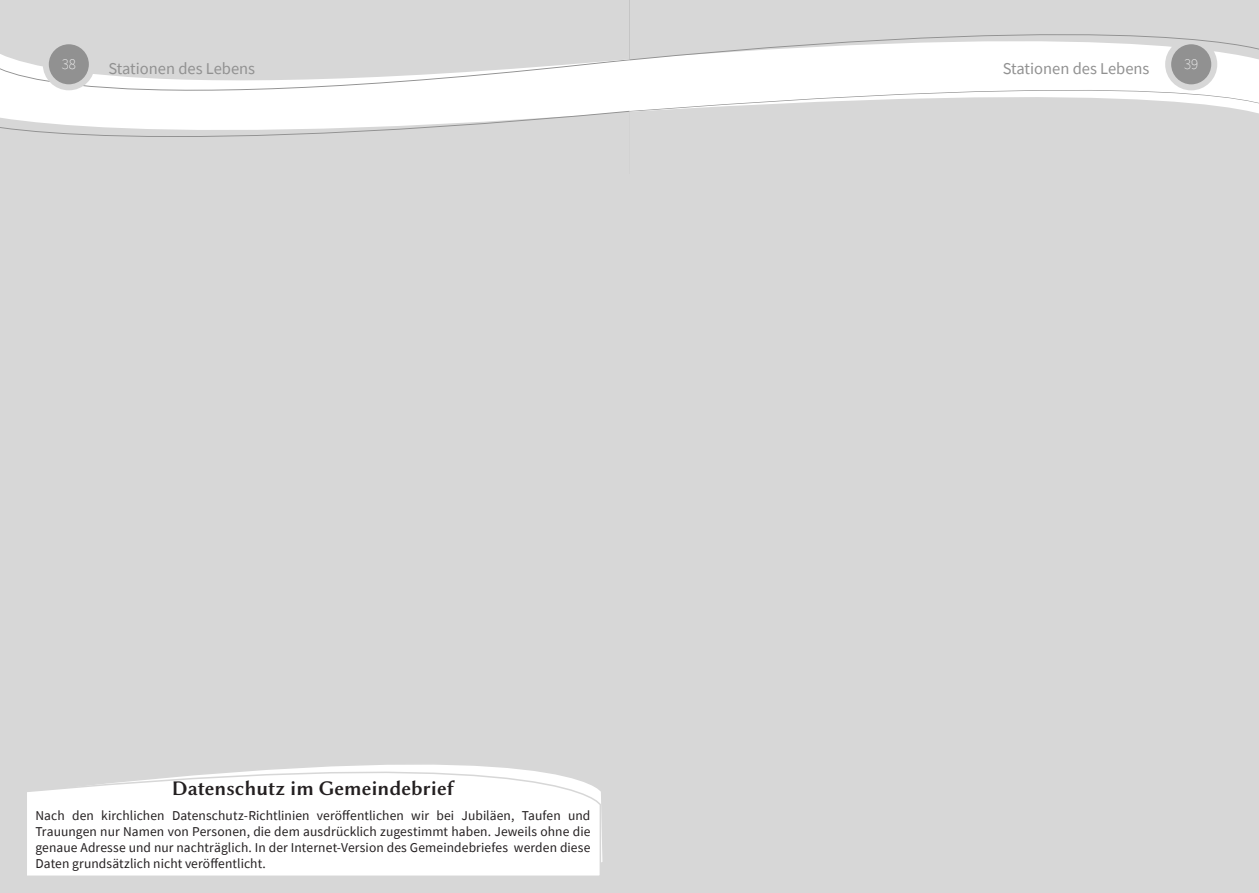
<style>
.page{position:relative;width:1259px;height:893px;background:#fff}
.page>*{position:absolute;margin:0;border:0;box-sizing:border-box;transform-origin:0 0}
.GB_Überschrift_Impre{font:21px "Lin Biolinum OB";color:#231f20}
.GB_Seitenüberschrift{font:16.5px "Source Sans Pro";color:#919191}
.t1{font:200 15px "Source Sans Pro";color:#fff}
.GB_Hinweiskasten_Blo{font:13.5px/16.2px "Source Sans Pro";letter-spacing:.005em;color:#231f20;text-align:justify}
</style>
<div class="page">
<svg style="left:0;top:0;width:629px;height:91px;fill:#d7d7d7"></svg>
<div style="left:46px;top:41px;width:46px;height:46px;background:#919191;border-radius:50%"></div>
<div style="left:43px;top:38px;width:52px;height:52px;border:6px solid #d7d7d7;border-radius:50%"></div>
<div style="left:1168px;top:41px;width:46px;height:46px;background:#919191;border-radius:50%"></div>
<svg style="left:629px;top:0;width:630px;height:63px"></svg>
<svg style="left:0;top:112px;width:629px;height:83px;fill:#d7d7d7"></svg>
<div style="left:0;top:195px;width:629px;height:698px;background:#d7d7d7"></div>
<svg style="left:629px;top:76px;width:630px;height:98px;fill:#d7d7d7"></svg>
<div style="left:629px;top:174px;width:630px;height:719px;background:#d7d7d7"></div>
<svg style="left:27px;top:764px;width:575px;height:112px"></svg>
<p class="t1" style="left:62px;top:55px;width:16px">38</p>
<p class="t1" style="left:1184px;top:55px;width:16px">39</p>
<p class="GB_Seitenüberschrift" style="left:108px;top:58px;width:148px">Stationen des Lebens</p>
<p class="GB_Seitenüberschrift" style="left:1002px;top:58px;width:148px">Stationen des Lebens</p>
<p class="GB_Überschrift_Impre" style="left:172px;top:776px;width:284px">Datenschutz im Gemeindebrief</p>
<p class="GB_Hinweiskasten_Blo" style="left:35px;top:807px;width:556px">Nach den kirchlichen Datenschutz-Richtlinien veröffentlichen wir bei Jubiläen, Taufen und Trauungen nur Namen von Personen, die dem ausdrücklich zugestimmt haben. Jeweils ohne die genaue Adresse und nur nachträglich. In der Internet-Version des Gemeindebriefes werden diese Daten grundsätzlich nicht veröffentlicht.</p>
</div>
